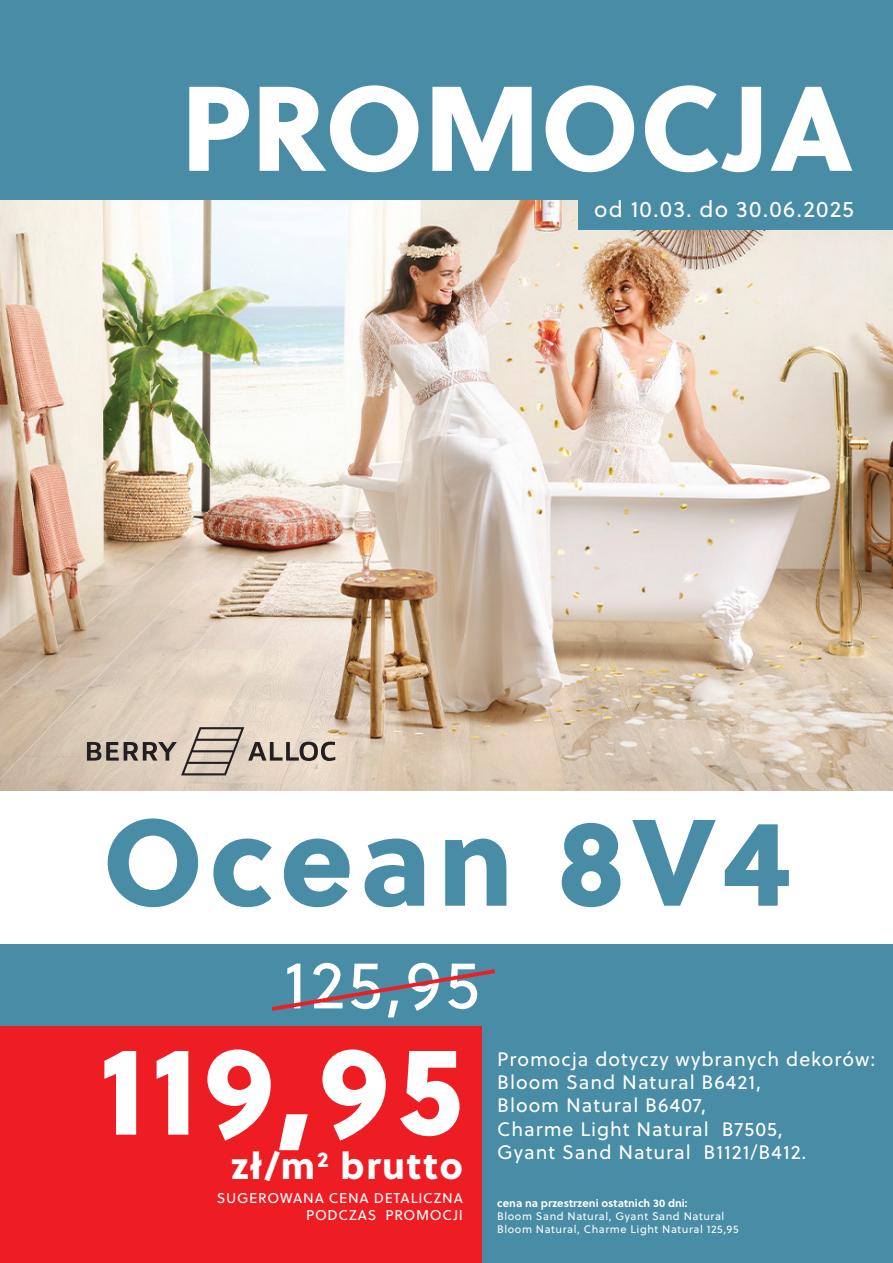
<style>
.page{position:relative;width:893px;height:1263px;background:#fff}
.page>*{position:absolute;margin:0;border:0;box-sizing:border-box;transform-origin:0 0}
.t1{font:126px "Soleil Xb";color:#fff}
.t2{font:122.55px "Soleil Xb";letter-spacing:.05em;color:#488ca6}
.t3{font:120px "Soleil Xb";color:#fff}
.t4{font:67.35px "Soleil";color:#fff}
.t5{font:36.75px "Soleil Xb";letter-spacing:.05em;color:#fff}
.t6{font:22.5px "Soleil";letter-spacing:.05em;color:#fff}
.t7{font:19.5px/23.4px "Soleil";letter-spacing:.05em;color:#fff}
.t8{font:14.1px/17px "Soleil";letter-spacing:.05em;color:#fff;text-align:right}
.t9{font:10.95px/13.2px "Soleil";letter-spacing:.05em;color:#fff}
.t10{font:700 10.95px "Soleil";color:#fff}
</style>
<div class="page">
<div style="left:0;top:944px;width:893px;height:319px;background:#488ca6"></div>
<div style="left:0;top:1027px;width:481px;height:236px;background:#ee1d23"></div>
<img style="left:0;top:200px;width:893px;height:591px">
<div style="left:578px;top:186px;width:315px;height:44px;background:#488ca6"></div>
<div style="left:0;top:0;width:893px;height:200px;background:#488ca6"></div>
<svg style="left:87px;top:727px;width:248px;height:48px;background:#c1b4a6"></svg>
<svg style="left:271px;top:969px;width:224px;height:42px"></svg>
<h3 class="t3" style="left:181px;top:33px;width:674px">PROMOCJA</h3>
<p class="t6" style="left:594px;top:193px;width:261px">od 10.03. do 30.06.2025</p>
<h2 class="t2" style="left:102px;top:765px;width:690px">Ocean 8V4</h2>
<h3 class="t4" style="left:284px;top:935px;width:197px">125,95</h3>
<h1 class="t1" style="left:99px;top:990px;width:365px">119,95</h1>
<h3 class="t5" style="left:231px;top:1137px;width:234px">zł/m<sup>2</sup> brutto</h3>
<p class="t7" style="left:497px;top:1046px;width:380px">Promocja dotyczy wybranych dekorów:<br>Bloom Sand Natural B6421,<br>Bloom Natural B6407,<br>Charme Light Natural B7505,<br>Gyant Sand Natural B1121/B412.</p>
<p class="t8" style="left:217px;top:1189px;width:247px">SUGEROWANA CENA DETALICZNA<br>PODCZAS PROMOCJI</p>
<p class="t10" style="left:497px;top:1194px;width:192px">cena na przestrzeni ostatnich 30 dni:</p>
<p class="t9" style="left:497px;top:1209px;width:243px">Bloom Sand Natural, Gyant Sand Natural<br>Bloom Natural, Charme Light Natural 125,95</p>
</div>
